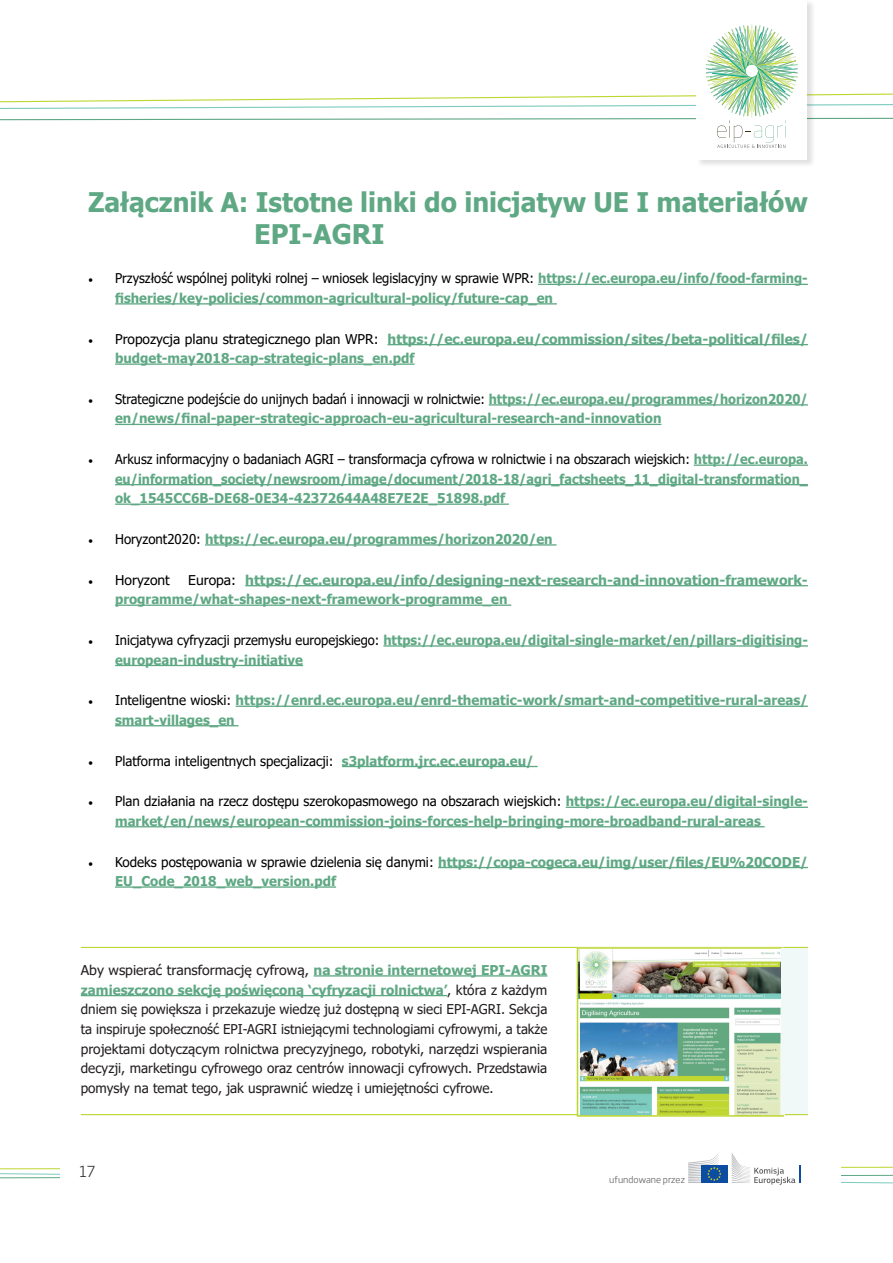
<style>
.page{position:relative;width:893px;height:1263px;background:#fff}
.page>*{position:absolute;margin:0;border:0;box-sizing:border-box;transform-origin:0 0}
.t1{font:700 27px "Tahoma";color:#5fa884}
.t2{font:300 15px "Soho Gothic Pro";color:#312f30}
.t3{font:700 13.5px/19.5px "Tahoma";color:#5fa884}
.t4{font:13.5px/19.6px "Tahoma";color:#231f20;text-align:justify;scale:1.04 1}
.t5{font:700 13.5px/19.5px "Tahoma";color:#5fa884;scale:.96 1}
.t6{font:700 13.5px/19.5px "Tahoma";color:#5fa884;text-align:justify;scale:.95 1}
.t7{font:700 13.5px/19.5px "Tahoma";color:#5fa884;scale:.94 1}
.t8{font:13.5px "Tahoma";color:#000}
.t9{font:300 9px "Soho Gothic Pro";color:#58595b}
.s1{font-family:"Minion Pro";font-weight:400;color:#000}
.s2{font-weight:400;color:#000}
.s3{font-family:"Minion Pro"}
.s4{font-weight:700;color:#5fa884}
</style>
<div class="page">
<hr style="left:538px;top:284px;width:270px;height:1px;background:#5fa884">
<hr style="left:115px;top:303px;width:442px;height:1px;background:#5fa884">
<hr style="left:388px;top:344px;width:420px;height:1px;background:#5fa884">
<hr style="left:115px;top:363px;width:300px;height:2px;background:#5fa884">
<hr style="left:489px;top:404px;width:319px;height:2px;background:#5fa884">
<hr style="left:115px;top:424px;width:546px;height:1px;background:#5fa884">
<hr style="left:694px;top:464px;width:114px;height:2px;background:#5fa884">
<hr style="left:115px;top:484px;width:693px;height:1px;background:#5fa884">
<hr style="left:115px;top:503px;width:394px;height:2px;background:#5fa884">
<hr style="left:205px;top:544px;width:351px;height:2px;background:#5fa884">
<hr style="left:245px;top:585px;width:563px;height:1px;background:#5fa884">
<hr style="left:115px;top:604px;width:396px;height:2px;background:#5fa884">
<hr style="left:383px;top:645px;width:425px;height:2px;background:#5fa884">
<hr style="left:115px;top:665px;width:188px;height:1px;background:#5fa884">
<hr style="left:236px;top:705px;width:572px;height:2px;background:#5fa884">
<hr style="left:115px;top:725px;width:124px;height:1px;background:#5fa884">
<hr style="left:342px;top:766px;width:196px;height:1px;background:#5fa884">
<hr style="left:566px;top:807px;width:242px;height:1px;background:#5fa884">
<hr style="left:115px;top:826px;width:650px;height:1px;background:#5fa884">
<hr style="left:438px;top:867px;width:370px;height:1px;background:#5fa884">
<hr style="left:115px;top:886px;width:221px;height:2px;background:#5fa884">
<svg style="left:0;top:1168px;width:60px;height:11px"></svg>
<svg style="left:841px;top:1166px;width:52px;height:18px"></svg>
<div style="left:696px;top:0;width:120px;height:169px;background:#231f20;opacity:.14"></div>
<div style="left:697px;top:0;width:110px;height:160px;background:#fff"></div>
<hr style="left:751px;top:24px;width:1px;height:40px;background:#dbe9b8">
<svg style="left:0;top:25px;width:893px;height:123px"></svg>
<svg style="left:732px;top:1153px;width:69px;height:32px"></svg>
<div style="left:701px;top:1165px;width:27px;height:18px;background:#0d4da1"></div>
<svg style="left:688px;top:1153px;width:33px;height:30px"></svg>
<div style="left:577px;top:947px;width:231px;height:167px;background:#f0f9f7"></div>
<hr style="left:81px;top:947px;width:496px;height:1px;background:#bed630">
<hr style="left:577px;top:947px;width:231px;height:1px;background:#bed630">
<hr style="left:81px;top:1114px;width:496px;height:1px;background:#bed630">
<hr style="left:577px;top:1114px;width:231px;height:1px;background:#bed630">
<hr style="left:314px;top:975px;width:233px;height:1px;background:#5fa884">
<hr style="left:81px;top:995px;width:366px;height:1px;background:#5fa884">
<img style="left:580px;top:950px;width:201px;height:164px">
<div style="left:577px;top:947px;width:207px;height:170px;border:2px solid #bed630"></div>
<hr style="left:781px;top:949px;width:3px;height:166px;background:#f0f9f7">
<p class="t1" style="left:88px;top:183px;width:721px">Załącznik A: Istotne linki do inicjatyw UE I materiałów</p>
<p class="t1" style="left:254px;top:216px;width:132px">EPI-AGRI</p>
<p class="t5" style="left:115px;top:269px;width:723px;text-indent:-27px"><span class="s1">•</span> <span class="s2">Przyszłość wspólnej polityki rolnej – wniosek legislacyjny w sprawie WPR:</span> https://ec.europa.eu/info/food-farming&shy;fisheries/key-policies/common-agricultural-policy/future-cap_en</p>
<p class="t3" style="left:115px;top:330px;width:694px;text-indent:-27px"><span class="s1">•</span> <span class="s2">Propozycja planu strategicznego plan WPR:</span> https://ec.europa.eu/commission/sites/beta-political/files/ budget-may2018-cap-strategic-plans_en.pdf</p>
<p class="t7" style="left:115px;top:390px;width:739px;text-indent:-27px"><span class="s1">•</span> <span class="s2">Strategiczne podejście do unijnych badań i innowacji w rolnictwie:</span> https://ec.europa.eu/programmes/horizon2020/ en/news/final-paper-strategic-approach-eu-agricultural-research-and-innovation</p>
<p class="t6" style="left:115px;top:450px;width:731px;text-indent:-27px"><span class="s1">•</span> <span class="s2">Arkusz informacyjny o badaniach AGRI – transformacja cyfrowa w rolnictwie i na obszarach wiejskich:</span> http://ec.europa. eu/information_society/newsroom/image/document/2018-18/agri_factsheets_11_digital-transformation_ ok_1545CC6B-DE68-0E34-42372644A48E7E2E_51898.pdf</p>
<p class="t3" style="left:88px;top:530px;width:466px"><span class="s1">•</span> <span class="s2">Horyzont2020:</span> https://ec.europa.eu/programmes/horizon2020/en</p>
<p class="t8" style="left:88px;top:571px;width:83px"><span class="s3">•</span> Horyzont</p>
<p class="t3" style="left:115px;top:571px;width:694px;text-indent:73px"><span class="s2">Europa:</span> https://ec.europa.eu/info/designing-next-research-and-innovation-framework&shy;programme/what-shapes-next-framework-programme_en</p>
<p class="t5" style="left:115px;top:631px;width:723px;text-indent:-27px"><span class="s1">•</span> <span class="s2">Inicjatywa cyfryzacji przemysłu europejskiego:</span> https://ec.europa.eu/digital-single-market/en/pillars-digitising&shy;european-industry-initiative</p>
<p class="t3" style="left:115px;top:691px;width:694px;text-indent:-27px"><span class="s1">•</span> <span class="s2">Inteligentne wioski:</span> https://enrd.ec.europa.eu/enrd-thematic-work/smart-and-competitive-rural-areas/ smart-villages_en</p>
<p class="t8" style="left:88px;top:752px;width:447px"><span class="s3">•</span> Platforma inteligentnych specjalizacji: <span class="s4">s3platform.jrc.ec.europa.eu/</span></p>
<p class="t3" style="left:115px;top:792px;width:694px;text-indent:-27px"><span class="s1">•</span> <span class="s2">Plan działania na rzecz dostępu szerokopasmowego na obszarach wiejskich:</span> https://ec.europa.eu/digital-single&shy;market/en/news/european-commission-joins-forces-help-bringing-more-broadband-rural-areas</p>
<p class="t3" style="left:115px;top:852px;width:694px;text-indent:-27px"><span class="s1">•</span> <span class="s2">Kodeks postępowania w sprawie dzielenia się danymi:</span> https://copa-cogeca.eu/img/user/files/EU%20CODE/<br>EU_Code_2018_web_version.pdf</p>
<p class="t4" style="left:81px;top:961px;width:450px">Aby wspierać transformację cyfrową, <span class="s4">na stronie internetowej EPI-AGRI zamieszczono sekcję poświęconą ‘cyfryzacji rolnictwa’</span>, która z każdym dniem się powiększa i przekazuje wiedzę już dostępną w sieci EPI-AGRI. Sekcja ta inspiruje społeczność EPI-AGRI istniejącymi technologiami cyfrowymi, a także projektami dotyczącym rolnictwa precyzyjnego, robotyki, narzędzi wspierania decyzji, marketingu cyfrowego oraz centrów innowacji cyfrowych. Przedstawia pomysły na temat tego, jak usprawnić wiedzę i umiejętności cyfrowe.</p>
<p class="t2" style="left:79px;top:1160px;width:17px">17</p>
<p class="t9" style="left:609px;top:1173px;width:77px">ufundowane przez</p>
</div>
